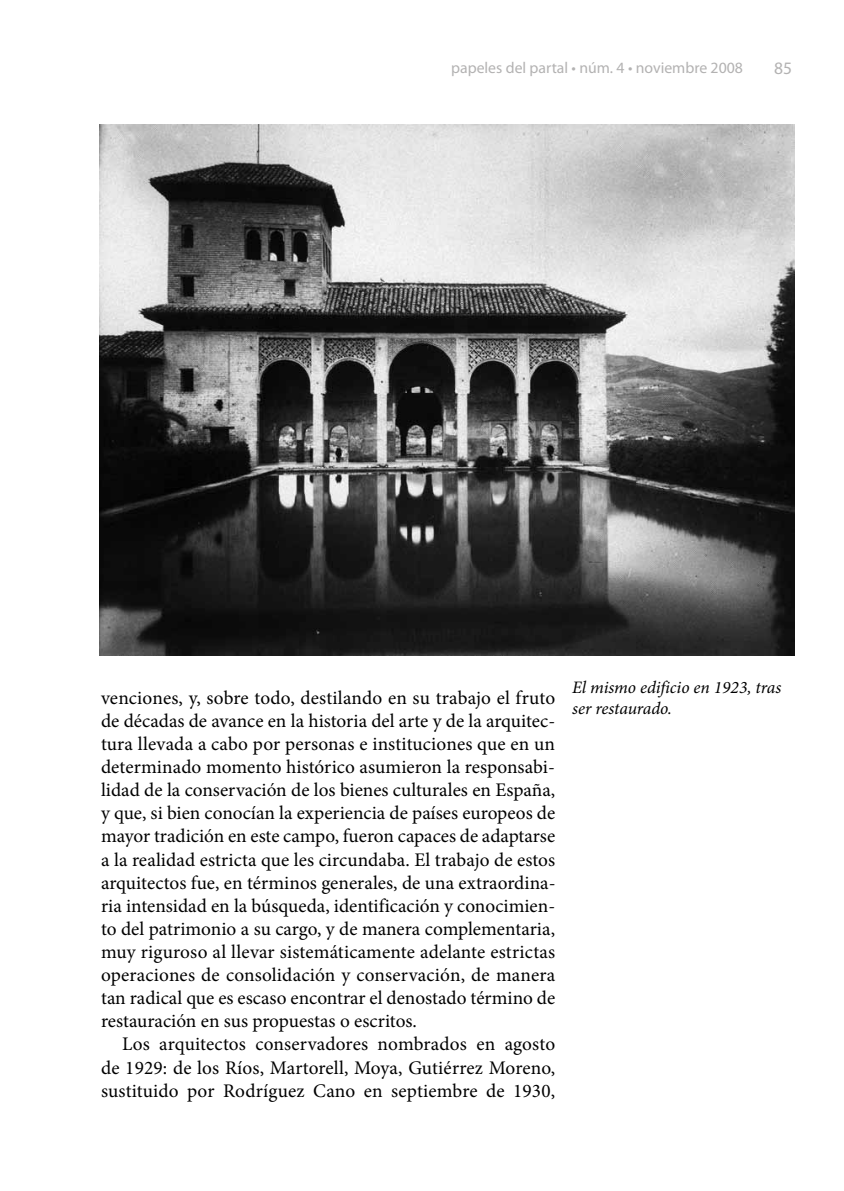
<style>
.page{position:relative;width:844px;height:1191px;background:#fff}
.page>*{position:absolute;margin:0;border:0;box-sizing:border-box;transform-origin:0 0}
.t1{font:19.25px/23.1px "Minion Pro";letter-spacing:.01em;color:#000;text-align:justify}
.t2{font:italic 17.5px/21px "Minion Pro";letter-spacing:-.005em;color:#000}
.t3{font:17.5px "Myriad Pro";color:#b3b2b2}
.t4{font:15.75px "Myriad Pro";color:#b3b2b2}
</style>
<div class="page">
<img style="left:99px;top:124px;width:695px;height:531px">
<p class="t4" style="left:451px;top:58px;width:293px">papeles del partal • núm. 4 • noviembre 2008</p>
<p class="t3" style="left:773px;top:58px;width:19px">85</p>
<p class="t1" style="left:101px;top:686px;width:456px">venciones, y, sobre todo, destilando en su trabajo el fruto de décadas de avance en la historia del arte y de la arquitec&shy;tura llevada a cabo por personas e instituciones que en un determinado momento histórico asumieron la responsabi&shy;lidad de la conservación de los bienes culturales en España, y que, si bien conocían la experiencia de países europeos de mayor tradición en este campo, fueron capaces de adaptarse a la realidad estricta que les circundaba. El trabajo de estos arquitectos fue, en términos generales, de una extraordina&shy;ria intensidad en la búsqueda, identificación y conocimien&shy;to del patrimonio a su cargo, y de manera complementaria, muy riguroso al llevar sistemáticamente adelante estrictas operaciones de consolidación y conservación, de manera tan radical que es escaso encontrar el denostado término de restauración en sus propuestas o escritos.</p>
<p class="t1" style="left:101px;top:1032px;width:455px;text-indent:21px">Los arquitectos conservadores nombrados en agosto de 1929: de los Ríos, Martorell, Moya, Gutiérrez Moreno, sustituido por Rodríguez Cano en septiembre de 1930,</p>
<p class="t2" style="left:572px;top:676px;width:210px">El mismo edificio en 1923, tras ser restaurado.</p>
</div>
